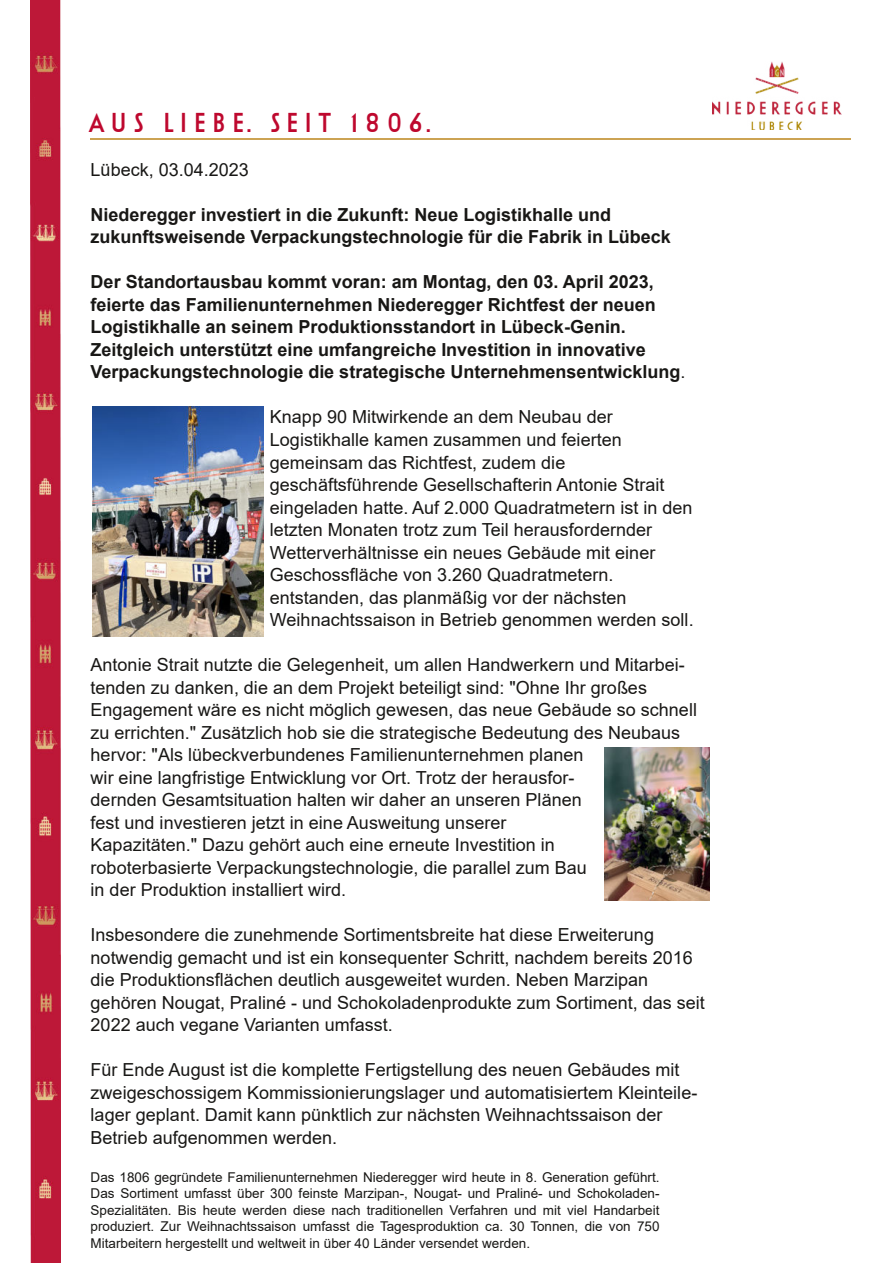
<style>
.page{position:relative;width:893px;height:1263px;background:#fff}
.page>*{position:absolute;margin:0;border:0;box-sizing:border-box;transform-origin:0 0}
.t1{font:24px "Niederegger";color:#be082e}
.t2{font:18px/22.5px "Arial";color:#181715}
.t3{font:700 18px/22.5px "Arial";color:#181715}
.t4{font:13.5px/16.5px "Arial";color:#181715;text-align:justify}
.s1{font-weight:400}
</style>
<div class="page">
<img style="left:712px;top:61px;width:129px;height:69px">
<img style="left:30px;top:0;width:31px;height:1262px">
<img style="left:90px;top:138px;width:760px;height:1px">
<img style="left:92px;top:406px;width:171px;height:230px">
<img style="left:604px;top:747px;width:105px;height:153px">
<h1 class="t1" style="left:91px;top:109px;width:348px">AUS LIEBE. SEIT 1806.</h1>
<p class="t2" style="left:91px;top:158px;width:160px">Lübeck, 03.04.2023</p>
<p class="t3" style="left:91px;top:204px;width:582px">Niederegger investiert in die Zukunft: Neue Logistikhalle und zukunftsweisende Verpackungstechnologie für die Fabrik in Lübeck</p>
<p class="t3" style="left:91px;top:271px;width:596px">Der Standortausbau kommt voran: am Montag, den 03. April 2023, feierte das Familienunternehmen Niederegger Richtfest der neuen Logistikhalle an seinem Produktionsstandort in Lübeck-Genin.<br>Zeitgleich unterstützt eine umfangreiche Investition in innovative Verpackungstechnologie die strategische Unternehmensentwicklung<span class="s1">.</span></p>
<p class="t2" style="left:270px;top:406px;width:425px">Knapp 90 Mitwirkende an dem Neubau der Logistikhalle kamen zusammen und feierten gemeinsam das Richtfest, zudem die geschäftsführende Gesellschafterin Antonie Strait eingeladen hatte. Auf 2.000 Quadratmetern ist in den letzten Monaten trotz zum Teil herausfordernder Wetterverhältnisse ein neues Gebäude mit einer Geschossfläche von 3.260 Quadratmetern. entstanden, das planmäßig vor der nächsten Weihnachtssaison in Betrieb genommen werden soll.</p>
<p class="t2" style="left:91px;top:653px;width:608px">Antonie Strait nutzte die Gelegenheit, um allen Handwerkern und Mitarbei&shy;tenden zu danken, die an dem Projekt beteiligt sind: "Ohne Ihr großes Engagement wäre es nicht möglich gewesen, das neue Gebäude so schnell zu errichten." Zusätzlich hob sie die strategische Bedeutung des Neubaus hervor: "Als lübeckverbundenes Familienunternehmen planen<br>wir eine langfristige Entwicklung vor Ort. Trotz der herausfor-<br>dernden Gesamtsituation halten wir daher an unseren Plänen<br>fest und investieren jetzt in eine Ausweitung unserer<br>Kapazitäten." Dazu gehört auch eine erneute Investition in<br>roboterbasierte Verpackungstechnologie, die parallel zum Bau<br>in der Produktion installiert wird.</p>
<p class="t2" style="left:91px;top:923px;width:616px">Insbesondere die zunehmende Sortimentsbreite hat diese Erweiterung notwendig gemacht und ist ein konsequenter Schritt, nachdem bereits 2016 die Produktionsflächen deutlich ausgeweitet wurden. Neben Marzipan gehören Nougat, Praliné - und Schokoladenprodukte zum Sortiment, das seit 2022 auch vegane Varianten umfasst.</p>
<p class="t2" style="left:91px;top:1058px;width:608px">Für Ende August ist die komplette Fertigstellung des neuen Gebäudes mit zweigeschossigem Kommissionierungslager und automatisiertem Kleinteile&shy;lager geplant. Damit kann pünktlich zur nächsten Weihnachtssaison der Betrieb aufgenommen werden.</p>
<p class="t4" style="left:91px;top:1168px;width:570px">Das 1806 gegründete Familienunternehmen Niederegger wird heute in 8. Generation geführt.<br>Das Sortiment umfasst über 300 feinste Marzipan-, Nougat- und Praliné- und Schokoladen-Spezialitäten. Bis heute werden diese nach traditionellen Verfahren und mit viel Handarbeit produziert. Zur Weihnachtssaison umfasst die Tagesproduktion ca. 30 Tonnen, die von 750<br>Mitarbeitern hergestellt und weltweit in über 40 Länder versendet werden.</p>
</div>
